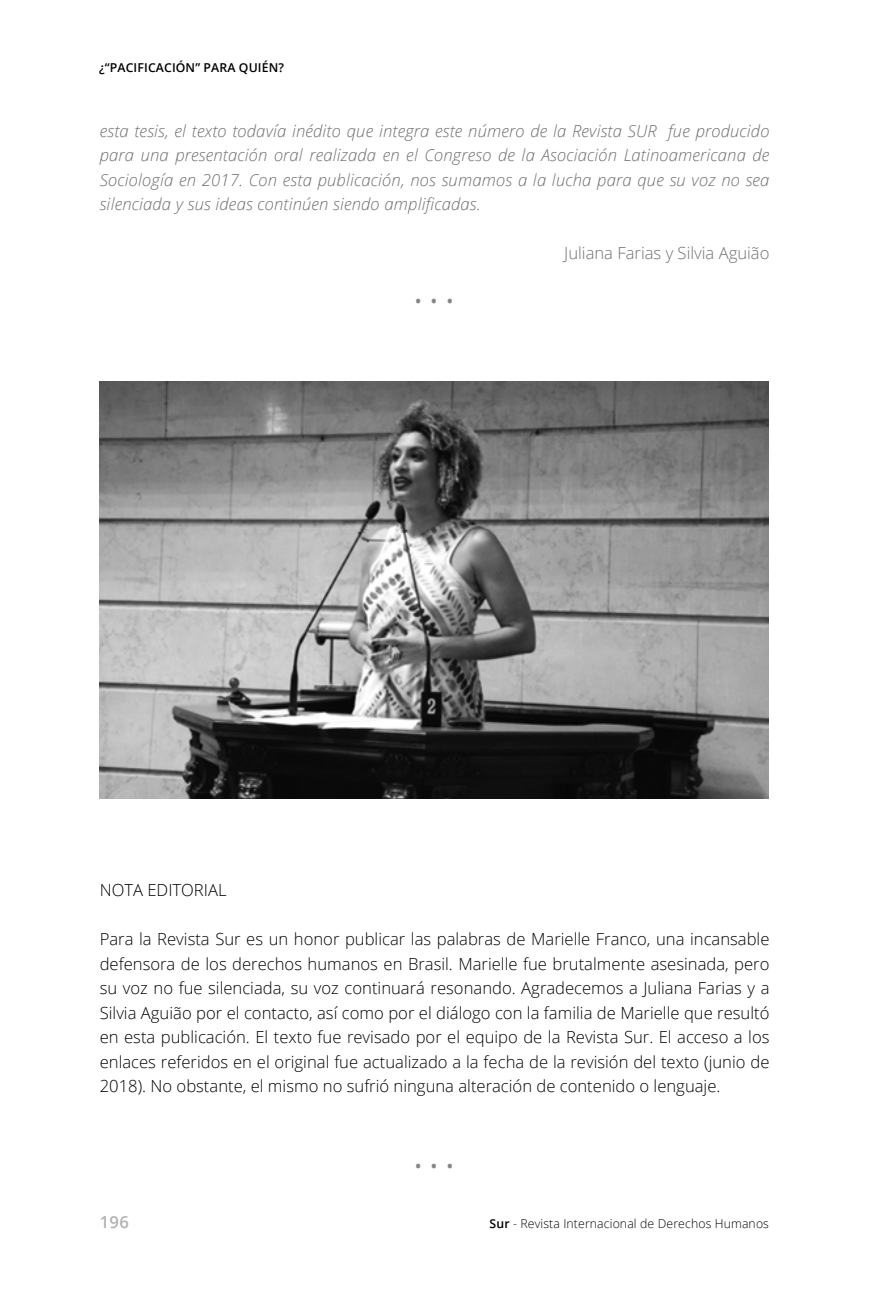
<style>
.page{position:relative;width:893px;height:1290px;background:#fff}
.page>*{position:absolute;margin:0;border:0;box-sizing:border-box;transform-origin:0 0}
.t1{font:300 16.62px/24.5px "Open Sans";color:#000;text-align:justify}
.t2{font:italic 300 16.62px/24.5px "Open Sans";letter-spacing:.01em;color:#706f6f;text-align:justify}
.t3{font:300 16.62px "Open Sans";color:#706f6f}
.t4{font:600 16.62px "Open Sans";color:#878787}
.t5{font:600 16.62px "Open Sans";color:#b3b2b2}
.t6{font:300 12.25px "Open Sans";letter-spacing:.01em;color:#000}
.t7{font:600 12.25px "Open Sans";letter-spacing:.01em;color:#000}
.s1{font-weight:600}
</style>
<div class="page">
<img style="left:99px;top:382px;width:670px;height:416px">
<p class="t7" style="left:99px;top:59px;width:186px">¿“PACIFICACIÓN” PARA QUIÉN?</p>
<p class="t2" style="left:100px;top:118px;width:671px">esta tesis, el texto todavía inédito que integra este número de la Revista SUR fue producido para una presentación oral realizada en el Congreso de la Asociación Latinoamericana de Sociología en 2017. Con esta publicación, nos sumamos a la lucha para que su voz no sea silenciada y sus ideas continúen siendo amplificadas.</p>
<p class="t3" style="left:564px;top:242px;width:207px">Juliana Farias y Silvia Aguião</p>
<p class="t4" style="left:415px;top:290px;width:40px">• • •</p>
<p class="t1" style="left:100px;top:877px;width:128px">NOTA EDITORIAL</p>
<p class="t1" style="left:100px;top:926px;width:671px">Para la Revista Sur es un honor publicar las palabras de Marielle Franco, una incansable defensora de los derechos humanos en Brasil. Marielle fue brutalmente asesinada, pero su voz no fue silenciada, su voz continuará resonando. Agradecemos a Juliana Farias y a Silvia Aguião por el contacto, así como por el diálogo con la familia de Marielle que resultó en esta publicación. El texto fue revisado por el equipo de la Revista Sur. El acceso a los enlaces referidos en el original fue actualizado a la fecha de la revisión del texto (junio de 2018). No obstante, el mismo no sufrió ninguna alteración de contenido o lenguaje.</p>
<p class="t5" style="left:100px;top:1210px;width:31px">196</p>
<p class="t4" style="left:415px;top:1154px;width:40px">• • •</p>
<p class="t6" style="left:490px;top:1215px;width:281px"><span class="s1">Sur</span> - Revista Internacional de Derechos Humanos</p>
</div>
